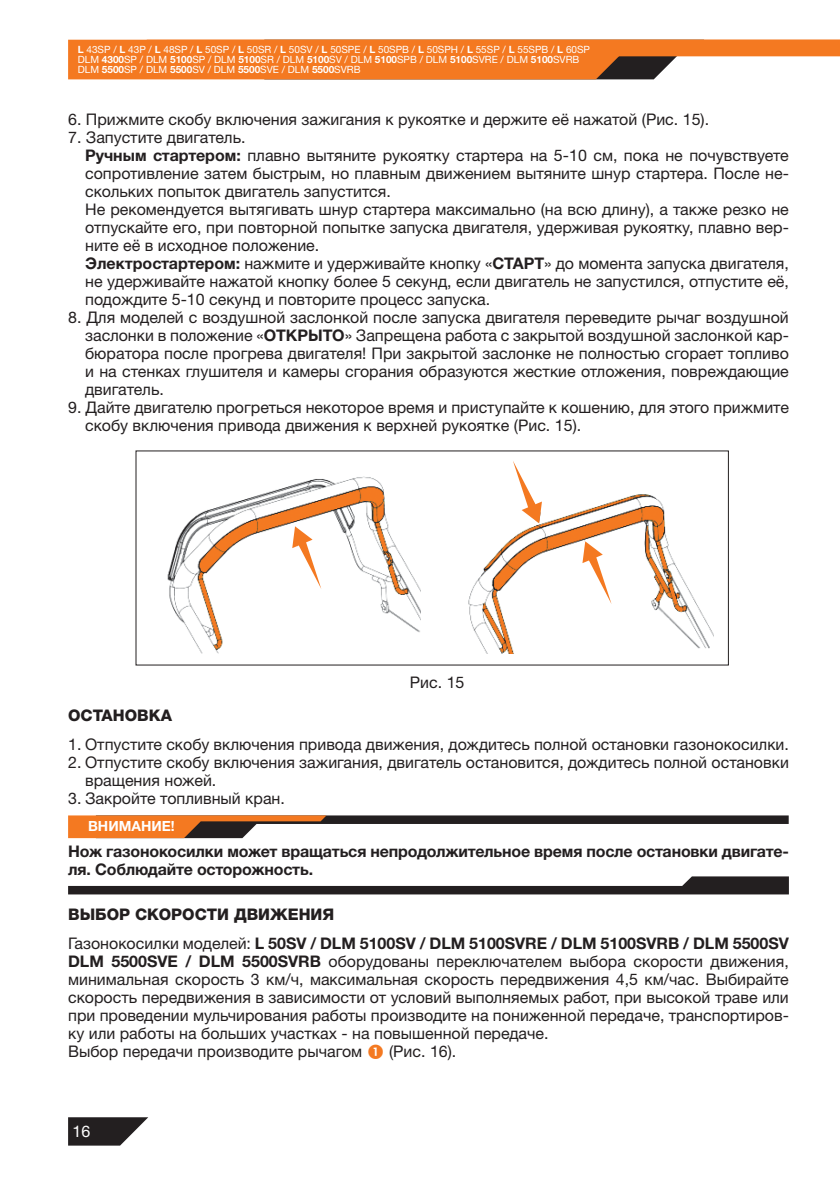
<style>
.page{position:relative;width:840px;height:1191px;background:#fff}
.page>*{position:absolute;margin:0;border:0;box-sizing:border-box;transform-origin:0 0}
.Основной_текст{font:16px/18px "Helvetica Neue LTW1 G";color:#231f20;text-align:justify}
.Внимание_текст{font:700 16px/18px "Helvetica Neue LTW1 G";letter-spacing:-.01em;color:#231f20}
.Подзаголовок{font:800 16px "Helvetica Neue LTW1 G";color:#231f20}
.t1{font:16px "Helvetica Neue Cyr";color:#fff}
.t2{font:700 14px "Helvetica Neue LTW1 G";color:#fff}
.t3{font:10px/10px "Helvetica Neue LTW1 G";color:#fff}
.s1{font-weight:700}
</style>
<div class="page">
<svg style="left:68px;top:40px;width:771px;height:39px;background:#eb863d"></svg>
<svg style="left:68px;top:1117px;width:80px;height:28px"></svg>
<svg style="left:68px;top:815px;width:720px;height:23px"></svg>
<svg style="left:68px;top:876px;width:720px;height:18px"></svg>
<svg style="left:167px;top:476px;width:253px;height:178px"></svg>
<svg style="left:468px;top:461px;width:245px;height:193px"></svg>
<p class="t3" style="left:78px;top:44px;width:513px"><span class="s1">L</span> 43SP / <span class="s1">L</span> 43P / <span class="s1">L</span> 48SP / <span class="s1">L</span> 50SP / <span class="s1">L</span> 50SR / <span class="s1">L</span> 50SV / <span class="s1">L</span> 50SPE / <span class="s1">L</span> 50SPB / <span class="s1">L</span> 50SPH / <span class="s1">L</span> 55SP / <span class="s1">L</span> 55SPB / <span class="s1">L</span> 60SP<br>DLM <span class="s1">4300</span>SP / DLM <span class="s1">5100</span>SP / DLM <span class="s1">5100</span>SR / DLM <span class="s1">5100</span>SV / DLM <span class="s1">5100</span>SPB / DLM <span class="s1">5100</span>SVRE / DLM <span class="s1">5100</span>SVRB<br>DLM <span class="s1">5500</span>SP / DLM <span class="s1">5500</span>SV / DLM <span class="s1">5500</span>SVE / DLM <span class="s1">5500</span>SVRB</p>
<p class="Основной_текст" style="left:68px;top:110px;width:642px">6. Прижмите скобу включения зажигания к рукоятке и держите её нажатой (Рис. 15).</p>
<p class="Основной_текст" style="left:68px;top:128px;width:179px">7. Запустите двигатель.</p>
<p class="Основной_текст" style="left:85px;top:146px;width:704px"><span class="s1">Ручным стартером:</span> плавно вытяните рукоятку стартера на 5-10 см, пока не почувствуете сопротивление затем быстрым, но плавным движением вытяните шнур стартера. После не&shy;скольких попыток двигатель запустится.</p>
<p class="Основной_текст" style="left:85px;top:200px;width:705px">Не рекомендуется вытягивать шнур стартера максимально (на всю длину), а также резко не отпускайте его, при повторной попытке запуска двигателя, удерживая рукоятку, плавно вер&shy;ните её в исходное положение.</p>
<p class="Основной_текст" style="left:85px;top:254px;width:705px"><span class="s1">Электростартером:</span> нажмите и удерживайте кнопку «<span class="s1">СТАРТ</span>» до момента запуска двигателя, не удерживайте нажатой кнопку более 5 секунд, если двигатель не запустился, отпустите её, подождите 5-10 секунд и повторите процесс запуска.</p>
<p class="Основной_текст" style="left:85px;top:308px;width:705px;text-indent:-17px">8. Для моделей с воздушной заслонкой после запуска двигателя переведите рычаг воздушной заслонки в положение «<span class="s1">ОТКРЫТО</span>» Запрещена работа с закрытой воздушной заслонкой кар&shy;бюратора после прогрева двигателя! При закрытой заслонке не полностью сгорает топливо и на стенках глушителя и камеры сгорания образуются жесткие отложения, повреждающие двигатель.</p>
<p class="Основной_текст" style="left:85px;top:398px;width:705px;text-indent:-17px">9. Дайте двигателю прогреться некоторое время и приступайте к кошению, для этого прижмите скобу включения привода движения к верхней рукоятке (Рис. 15).</p>
<p class="Основной_текст" style="left:409px;top:673px;width:56px">Рис. 15</p>
<p class="Подзаголовок" style="left:68px;top:705px;width:105px">ОСТАНОВКА</p>
<p class="Основной_текст" style="left:68px;top:735px;width:722px">1. Отпустите скобу включения привода движения, дождитесь полной остановки газонокосилки.</p>
<p class="Основной_текст" style="left:85px;top:753px;width:704px;text-indent:-17px">2. Отпустите скобу включения зажигания, двигатель остановится, дождитесь полной остановки вращения ножей.</p>
<p class="Основной_текст" style="left:68px;top:789px;width:218px">3. Закройте топливный кран.</p>
<p class="Внимание_текст" style="left:68px;top:842px;width:722px">Нож газонокосилки может вращаться непродолжительное время после остановки двигате&shy;ля. Соблюдайте осторожность.</p>
<p class="t2" style="left:88px;top:817px;width:88px">ВНИМАНИЕ!</p>
<p class="Подзаголовок" style="left:68px;top:904px;width:267px">ВЫБОР СКОРОСТИ ДВИЖЕНИЯ</p>
<p class="Основной_текст" style="left:68px;top:934px;width:722px">Газонокосилки моделей: <span class="s1">L 50SV / DLM 5100SV / DLM 5100SVRE / DLM 5100SVRB / DLM 5500SV DLM 5500SVE / DLM 5500SVRB</span> оборудованы переключателем выбора скорости движения, минимальная скорость 3 км/ч, максимальная скорость передвижения 4,5 км/час. Выбирайте скорость передвижения в зависимости от условий выполняемых работ, при высокой траве или при проведении мульчирования работы производите на пониженной передаче, транспортиров&shy;ку или работы на больших участках - на повышенной передаче.</p>
<p class="Основной_текст" style="left:68px;top:1042px;width:295px">Выбор передачи производите рычагом</p>
<p class="Основной_текст" style="left:389px;top:1042px;width:69px">(Рис. 16).</p>
<p class="t1" style="left:73px;top:1122px;width:19px">16</p>
</div>
